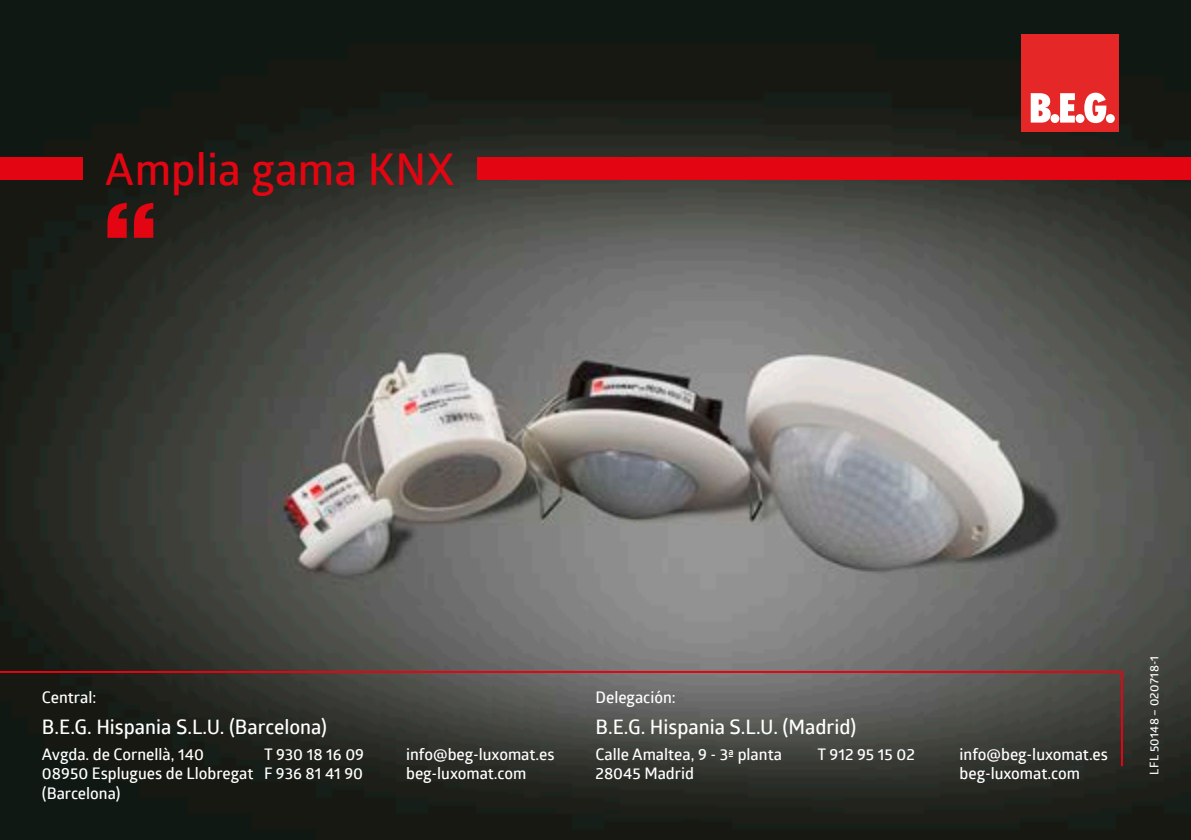
<style>
.page{position:relative;width:1191px;height:840px;background:#fff}
.page>*{position:absolute;margin:0;border:0;box-sizing:border-box;transform-origin:0 0}
.t1{font:600 44px "Glober";letter-spacing:.005em;color:#e30512}
.t2{font:600 20px "Glober";color:#fff}
.t3{font:600 16px "Glober";color:#fff}
.t4{font:600 12px "Glober";letter-spacing:.025em;color:#fff}
</style>
<div class="page">
<img style="left:0;top:0;width:1191px;height:839px">
<svg style="left:0;top:669px;width:1124px;height:98px;background:#423f3b"></svg>
<div style="left:477px;top:157px;width:714px;height:23px;background:#e30512"></div>
<div style="left:0;top:157px;width:82px;height:23px;background:#e30512"></div>
<div style="left:1021px;top:34px;width:97px;height:98px;background:#e52728"></div>
<svg style="left:1030px;top:93px;width:20px;height:29px"></svg>
<div style="left:1050px;top:114px;width:9px;height:9px;background:#fff;border-radius:50%"></div>
<svg style="left:1060px;top:93px;width:14px;height:29px"></svg>
<div style="left:1075px;top:114px;width:9px;height:9px;background:#fff;border-radius:50%"></div>
<svg style="left:1084px;top:93px;width:22px;height:30px"></svg>
<div style="left:1105px;top:114px;width:9px;height:9px;background:#fff;border-radius:50%"></div>
<svg style="left:107px;top:201px;width:46px;height:37px;background:#1d1e18"></svg>
<h1 class="t1" style="left:105px;top:139px;width:351px">Amplia gama KNX</h1>
<p class="t3" style="left:42px;top:685px;width:56px">Central:</p>
<p class="t3" style="left:595px;top:685px;width:82px">Delegación:</p>
<p class="t2" style="left:42px;top:712px;width:286px">B.E.G. Hispania S.L.U. (Barcelona)</p>
<p class="t2" style="left:595px;top:712px;width:262px">B.E.G. Hispania S.L.U. (Madrid)</p>
<p class="t3" style="left:595px;top:742px;width:188px">Calle Amaltea, 9 - 3ª planta</p>
<p class="t3" style="left:817px;top:742px;width:99px">T 912 95 15 02</p>
<p class="t3" style="left:959px;top:742px;width:150px">info@beg-luxomat.es</p>
<p class="t3" style="left:595px;top:762px;width:100px">28045 Madrid</p>
<p class="t3" style="left:959px;top:762px;width:122px">beg-luxomat.com</p>
<p class="t3" style="left:42px;top:742px;width:163px">Avgda. de Cornellà, 140</p>
<p class="t3" style="left:264px;top:742px;width:101px">T 930 18 16 09</p>
<p class="t3" style="left:406px;top:742px;width:150px">info@beg-luxomat.es</p>
<p class="t3" style="left:42px;top:762px;width:323px">08950 Esplugues de Llobregat F 936 81 41 90</p>
<p class="t3" style="left:406px;top:762px;width:122px">beg-luxomat.com</p>
<p class="t3" style="left:42px;top:781px;width:80px">(Barcelona)</p>
<p class="t4" style="left:1145px;top:774px;width:120px;rotate:-90deg">LFL 50148 – 020718-1</p>
</div>
